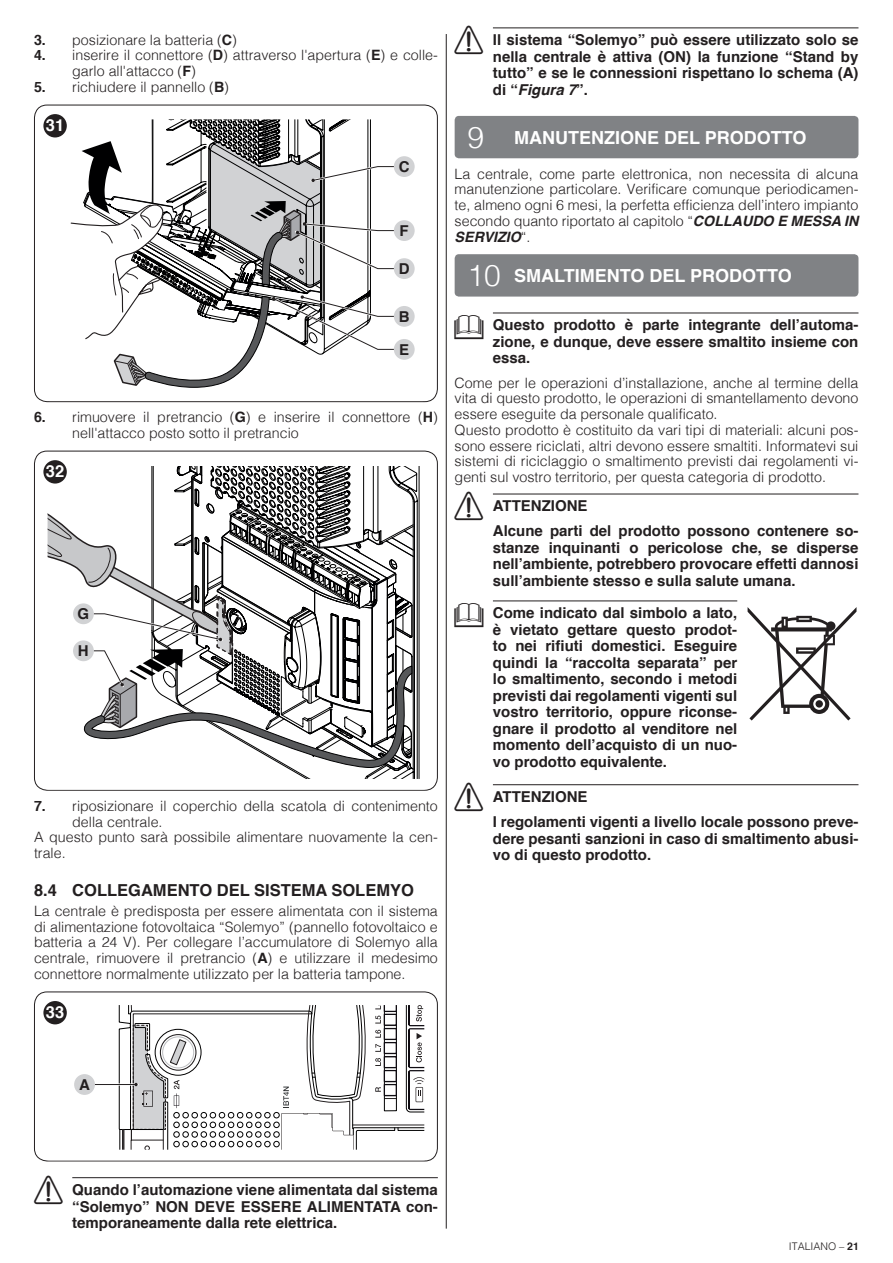
<style>
.page{position:relative;width:893px;height:1263px;background:#fff}
.page>*{position:absolute;margin:0;border:0;box-sizing:border-box;transform-origin:0 0}
.t1{font:700 18px "Helvetica";color:#fff}
.t2{font:700 16.5px "Helvetica";color:#231f20}
.t3{font:700 16.5px "Helvetica";color:#fff}
.t4{font:700 15px/16.5px "Helvetica";color:#231f20;text-align:justify}
.t5{font:300 14.25px/15.8px "Helvetica";color:#231f20}
.t6{font:300 10.5px "Helvetica";color:#231f20}
.s1{font-weight:700}
.s2{font-family:"NICE Simboli";font-weight:400;font-size:28.5px}
.s3{font-style:italic}
.s4{font-weight:300;font-size:30px}
.s5{font-weight:700;font-style:italic}
</style>
<div class="page">
<hr style="left:72px;top:1177px;width:366px;height:1px;background:#231f20">
<div style="left:394px;top:156px;width:21px;height:21px;background:#d1d2d4;border-radius:50%"></div>
<div style="left:394px;top:258px;width:21px;height:21px;background:#d1d2d4;border-radius:50%"></div>
<div style="left:394px;top:339px;width:21px;height:21px;background:#d1d2d4;border-radius:50%"></div>
<div style="left:394px;top:306px;width:21px;height:21px;background:#d1d2d4;border-radius:50%"></div>
<svg style="left:49px;top:121px;width:347px;height:267px"></svg>
<div style="left:394px;top:220px;width:21px;height:21px;background:#d1d2d4;border-radius:50%"></div>
<div style="left:37px;top:109px;width:398px;height:292px;border:11px solid #fff;border-radius:7px"></div>
<div style="left:43px;top:114px;width:24px;height:23px;background:#231f20;border-radius:50%"></div>
<div style="left:34px;top:451px;width:404px;height:340px;border:1px solid #231f20;border-radius:13px"></div>
<svg style="left:292px;top:467px;width:128px;height:310px"></svg>
<svg style="left:49px;top:467px;width:365px;height:302px"></svg>
<div style="left:37px;top:455px;width:398px;height:334px;border:11px solid #fff;border-radius:7px"></div>
<div style="left:43px;top:460px;width:24px;height:23px;background:#231f20;border-radius:50%"></div>
<div style="left:34px;top:991px;width:404px;height:170px;border:1px solid #231f20;border-radius:13px"></div>
<hr style="left:95px;top:1084px;width:41px;height:1px;background:#231f20">
<div style="left:74px;top:1074px;width:21px;height:21px;background:#d1d2d4;border-radius:50%"></div>
<svg style="left:119px;top:1006px;width:304px;height:142px"></svg>
<div style="left:37px;top:994px;width:398px;height:166px;border:11px solid #fff;border-radius:7px"></div>
<div style="left:43px;top:1001px;width:24px;height:23px;background:#231f20;border-radius:50%"></div>
<hr style="left:446px;top:34px;width:1px;height:1194px;background:#231f20">
<hr style="left:493px;top:28px;width:365px;height:1px;background:#231f20">
<hr style="left:493px;top:313px;width:365px;height:1px;background:#231f20">
<hr style="left:493px;top:494px;width:365px;height:1px;background:#231f20">
<hr style="left:493px;top:784px;width:365px;height:1px;background:#231f20">
<div style="left:455px;top:116px;width:403px;height:42px;background:#808285;border-radius:4px"></div>
<div style="left:455px;top:254px;width:403px;height:43px;background:#808285;border-radius:4px"></div>
<hr style="left:493px;top:600px;width:244px;height:1px;background:#231f20">
<svg style="left:748px;top:607px;width:108px;height:113px"></svg>
<p class="t5" style="left:34px;top:31px;width:204px"><span class="s1">3.</span> posizionare la batteria (<span class="s1">C</span>)</p>
<p class="t5" style="left:72px;top:47px;width:367px;text-indent:-38px"><span class="s1">4.</span> inserire il connettore (<span class="s1">D</span>) attraverso l'apertura (<span class="s1">E</span>) e colle&shy;garlo all'attacco (<span class="s1">F</span>)</p>
<p class="t5" style="left:34px;top:78px;width:197px"><span class="s1">5.</span> richiudere il pannello (<span class="s1">B</span>)</p>
<p class="t3" style="left:46px;top:112px;width:20px">31</p>
<p class="t4" style="left:399px;top:159px;width:12px">C</p>
<p class="t4" style="left:400px;top:223px;width:11px">F</p>
<p class="t4" style="left:399px;top:261px;width:12px">D</p>
<p class="t4" style="left:399px;top:309px;width:12px">B</p>
<p class="t4" style="left:399px;top:342px;width:12px">E</p>
<p class="t5" style="left:72px;top:408px;width:367px;text-indent:-38px"><span class="s1">6.</span> rimuovere il pretrancio (<span class="s1">G</span>) e inserire il connettore (<span class="s1">H</span>) nell'attacco posto sotto il pretrancio</p>
<p class="t3" style="left:46px;top:458px;width:20px">32</p>
<p class="t4" style="left:77px;top:606px;width:13px">G</p>
<p class="t4" style="left:78px;top:643px;width:12px">H</p>
<p class="t5" style="left:34px;top:797px;width:405px"><span class="s1">7.</span> riposizionare il coperchio della scatola di contenimento</p>
<p class="t5" style="left:72px;top:813px;width:92px">della centrale.</p>
<p class="t5" style="left:34px;top:828px;width:405px">A questo punto sarà possibile alimentare nuovamente la cen-</p>
<p class="t5" style="left:34px;top:844px;width:33px">trale.</p>
<p class="t2" style="left:34px;top:877px;width:381px">8.4 COLLEGAMENTO DEL SISTEMA SOLEMYO</p>
<p class="t5" style="left:34px;top:902px;width:405px;text-align:justify">La centrale è predisposta per essere alimentata con il sistema di alimentazione fotovoltaica “Solemyo” (pannello fotovoltaico e batteria a 24 V). Per collegare l’accumulatore di Solemyo alla centrale, rimuovere il pretrancio (<span class="s1">A</span>) e utilizzare il medesimo connettore normalmente utilizzato per la batteria tampone.</p>
<p class="t3" style="left:46px;top:999px;width:20px">33</p>
<p class="t4" style="left:493px;top:32px;width:367px;text-indent:-38px"><span class="s2">A</span> Il sistema “Solemyo” può essere utilizzato solo se nella centrale è attiva (ON) la funzione “Stand by tutto” e se le connessioni rispettano lo schema (A) di “<span class="s3">Figura 7</span>”.</p>
<p class="t1" style="left:467px;top:123px;width:341px"><span class="s4">9</span> MANUTENZIONE DEL PRODOTTO</p>
<p class="t5" style="left:455px;top:165px;width:405px;text-align:justify">La centrale, come parte elettronica, non necessita di alcuna manutenzione particolare. Verificare comunque periodicamen&shy;te, almeno ogni 6 mesi, la perfetta efficienza dell’intero impianto secondo quanto riportato al capitolo “<span class="s5">COLLAUDO E MESSA IN SERVIZIO</span>“.</p>
<p class="t1" style="left:467px;top:261px;width:326px"><span class="s4">10</span> SMALTIMENTO DEL PRODOTTO</p>
<p class="t4" style="left:493px;top:317px;width:367px;text-indent:-38px"><span class="s2">L</span> Questo prodotto è parte integrante dell’automa&shy;zione, e dunque, deve essere smaltito insieme con essa.</p>
<p class="t5" style="left:455px;top:374px;width:405px">Come per le operazioni d’installazione, anche al termine della vita di questo prodotto, le operazioni di smantellamento devono essere eseguite da personale qualificato.<br>Questo prodotto è costituito da vari tipi di materiali: alcuni pos&shy;sono essere riciclati, altri devono essere smaltiti. Informatevi sui sistemi di riciclaggio o smaltimento previsti dai regolamenti vi&shy;genti sul vostro territorio, per questa categoria di prodotto.</p>
<p class="t4" style="left:493px;top:494px;width:367px;line-height:25px;text-indent:-38px"><span class="s2">A</span> ATTENZIONE<br>Alcune parti del prodotto possono contenere so-</p>
<p class="t4" style="left:493px;top:540px;width:367px">stanze inquinanti o pericolose che, se disperse nell’ambiente, potrebbero provocare effetti dannosi sull’ambiente stesso e sulla salute umana.</p>
<p class="t4" style="left:493px;top:605px;width:246px;text-indent:-38px"><span class="s2">L</span> Come indicato dal simbolo a lato, è vietato gettare questo prodot&shy;to nei rifiuti domestici. Eseguire quindi la “raccolta separata” per lo smaltimento, secondo i metodi previsti dai regolamenti vigenti sul vostro territorio, oppure riconse&shy;gnare il prodotto al venditore nel momento dell’acquisto di un nuo&shy;vo prodotto equivalente.</p>
<p class="t4" style="left:493px;top:784px;width:367px;line-height:25px;text-indent:-38px"><span class="s2">A</span> ATTENZIONE<br>I regolamenti vigenti a livello locale possono preve-</p>
<p class="t4" style="left:493px;top:830px;width:367px">dere pesanti sanzioni in caso di smaltimento abusi&shy;vo di questo prodotto.</p>
<p class="t4" style="left:79px;top:1077px;width:12px">A</p>
<p class="t4" style="left:72px;top:1182px;width:367px;text-indent:-38px"><span class="s2">A</span> Quando l’automazione viene alimentata dal sistema “Solemyo” NON DEVE ESSERE ALIMENTATA con&shy;temporaneamente dalla rete elettrica.</p>
<p class="t6" style="left:789px;top:1237px;width:72px">ITALIANO – <span class="s1">21</span></p>
</div>
